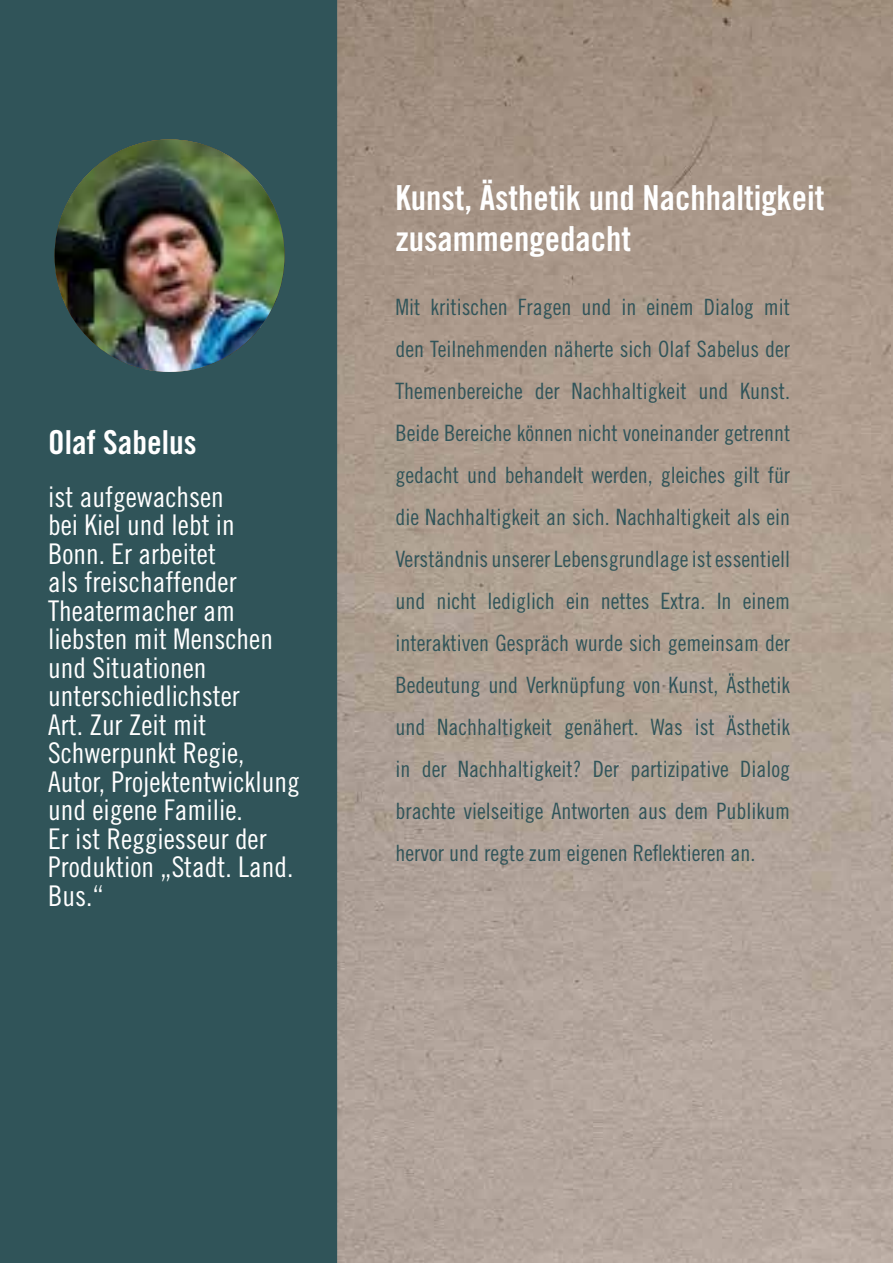
<style>
.page{position:relative;width:893px;height:1263px;background:#fff}
.page>*{position:absolute;margin:0;border:0;box-sizing:border-box;transform-origin:0 0}
.t1{font:34.5px/41.4px "Trade Gothic LT Std Bd Cn 20";color:#fff}
.t2{font:33px "Trade Gothic LT Std Bd Cn 20";color:#fff}
.t3{font:28.5px/28.5px "Trade Gothic LT Std Cn 18";color:#fff}
.t4{font:22.5px/42px "Trade Gothic LT Std Cn 18";color:#305459;text-align:justify}
</style>
<div class="page">
<img style="left:338px;top:0;width:555px;height:1263px">
<div style="left:0;top:0;width:338px;height:1263px;background:#305459"></div>
<img style="left:55px;top:139px;width:229px;height:233px">
<h2 class="t2" style="left:48px;top:422px;width:150px">Olaf Sabelus</h2>
<p class="t3" style="left:48px;top:482px;width:253px">ist aufgewachsen<br>bei Kiel und lebt in<br>Bonn. Er arbeitet<br>als freischaffender<br>Theatermacher am liebsten mit Menschen und Situationen unterschiedlichster<br>Art. Zur Zeit mit<br>Schwerpunkt Regie,<br>Autor, Projektentwicklung und eigene Familie.<br>Er ist Reggiesseur der<br>Produktion „Stadt. Land.<br>Bus.“</p>
<h1 class="t1" style="left:395px;top:177px;width:431px">Kunst, Ästhetik und Nachhaltigkeit zusammengedacht</h1>
<p class="t4" style="left:395px;top:286px;width:396px">Mit kritischen Fragen und in einem Dialog mit den Teilnehmenden näherte sich Olaf Sabelus der Themenbereiche der Nachhaltigkeit und Kunst.<br>Beide Bereiche können nicht voneinander getrennt gedacht und behandelt werden, gleiches gilt für die Nachhaltigkeit an sich. Nachhaltigkeit als ein Verständnis unserer Lebensgrundlage ist essentiell und nicht lediglich ein nettes Extra. In einem interaktiven Gespräch wurde sich gemeinsam der Bedeutung und Verknüpfung von Kunst, Ästhetik und Nachhaltigkeit genähert. Was ist Ästhetik in der Nachhaltigkeit? Der partizipative Dialog brachte vielseitige Antworten aus dem Publikum hervor und regte zum eigenen Reflektieren an.</p>
</div>
